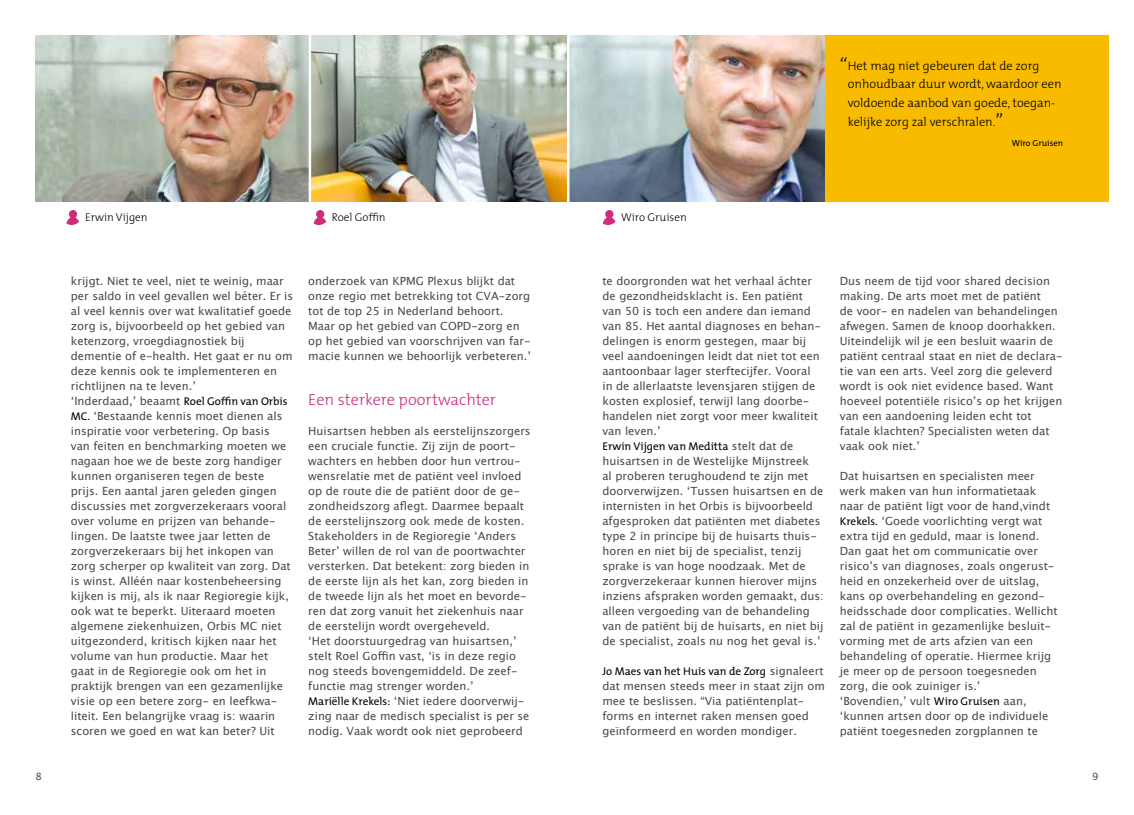
<style>
.page{position:relative;width:1134px;height:815px;background:#fff}
.page>*{position:absolute;margin:0;border:0;box-sizing:border-box;transform-origin:0 0}
.t1{font:300 16.25px "The Mix";color:#ce2d7b}
.t2{font:300 12.5px/18.8px "The Mix";color:#000}
.t3{font:11.25px/15px "Lucida Grande";color:#4a4a49}
.t4{font:11.25px "The Mix";color:#000}
.t5{font:300 11.25px "The Mix";color:#000}
.t6{font:10px "Lucida Grande";color:#4a4a49}
.t7{font:8.75px "The Mix";color:#000}
.s1{font-size:20px}
.s2{font-family:"The Mix";color:#000}
.s3{font-family:"Lucida Grande";color:#4a4a49}
</style>
<div class="page">
<img style="left:35px;top:35px;width:791px;height:167px">
<div style="left:826px;top:35px;width:283px;height:167px;background:#f8bb00"></div>
<svg style="left:66px;top:210px;width:13px;height:15px"></svg>
<svg style="left:314px;top:210px;width:12px;height:15px"></svg>
<svg style="left:603px;top:210px;width:12px;height:15px"></svg>
<hr style="left:309px;top:19px;width:2px;height:194px;background:#fff">
<hr style="left:567px;top:19px;width:2px;height:194px;background:#fff">
<p class="t2" style="left:848px;top:56px;width:215px;text-indent:-8px"><span class="s1">“</span>Het mag niet gebeuren dat de zorg onhoudbaar duur wordt, waardoor een voldoende aanbod van goede, toegan&shy;kelijke zorg zal verschralen.<span class="s1">”</span></p>
<p class="t7" style="left:1012px;top:136px;width:53px">Wiro Gruisen</p>
<p class="t5" style="left:85px;top:207px;width:64px">Erwin Vijgen</p>
<p class="t5" style="left:332px;top:208px;width:55px">Roel Goffin</p>
<p class="t5" style="left:621px;top:208px;width:67px">Wiro Gruisen</p>
<p class="t3" style="left:71px;top:274px;width:224px">krijgt. Niet te veel, niet te weinig, maar per saldo in veel gevallen wel béter. Er is al veel kennis over wat kwalitatief goede zorg is, bijvoorbeeld op het gebied van ketenzorg, vroegdiagnostiek bij dementie of e-health. Het gaat er nu om deze kennis ook te implementeren en richtlijnen na te leven.’<br>‘Inderdaad,’ beaamt <span class="s2">Roel Goffin van Orbis MC.</span> ‘Bestaande kennis moet dienen als inspiratie voor verbetering. Op basis<br>van feiten en benchmarking moeten we nagaan hoe we de beste zorg handiger kunnen organiseren tegen de beste prijs. Een aantal jaren geleden gingen discussies met zorgverzekeraars vooral over volume en prijzen van behande&shy;lingen. De laatste twee jaar letten de zorgverzekeraars bij het inkopen van zorg scherper op kwaliteit van zorg. Dat is winst. Alléén naar kostenbeheersing kijken is mij, als ik naar Regioregie kijk, ook wat te beperkt. Uiteraard moeten algemene ziekenhuizen, Orbis MC niet uitgezonderd, kritisch kijken naar het volume van hun productie. Maar het gaat in de Regioregie ook om het in praktijk brengen van een gezamenlijke visie op een betere zorg- en leefkwa&shy;liteit. Een belangrijke vraag is: waarin scoren we goed en wat kan beter? Uit</p>
<p class="t3" style="left:308px;top:274px;width:224px">onderzoek van KPMG Plexus blijkt dat onze regio met betrekking tot CVA-zorg tot de top 25 in Nederland behoort.<br>Maar op het gebied van COPD-zorg en op het gebied van voorschrijven van far&shy;macie kunnen we behoorlijk verbeteren.’</p>
<h1 class="t1" style="left:308px;top:386px;width:189px">Een sterkere poortwachter</h1>
<p class="t3" style="left:308px;top:424px;width:224px">Huisartsen hebben als eerstelijnszorgers een cruciale functie. Zij zijn de poort&shy;wachters en hebben door hun vertrou&shy;wensrelatie met de patiënt veel invloed op de route die de patiënt door de ge&shy;zondheidszorg aflegt. Daarmee bepaalt de eerstelijnszorg ook mede de kosten.<br>Stakeholders in de Regioregie ‘Anders Beter’ willen de rol van de poortwachter versterken. Dat betekent: zorg bieden in de eerste lijn als het kan, zorg bieden in de tweede lijn als het moet en bevorde&shy;ren dat zorg vanuit het ziekenhuis naar de eerstelijn wordt overgeheveld.<br>‘Het doorstuurgedrag van huisartsen,’ stelt Roel Goffin vast, ‘is in deze regio nog steeds bovengemiddeld. De zeef&shy;functie mag strenger worden.’<br><span class="s2">Mariëlle Krekels:</span> ‘Niet iedere doorverwij&shy;zing naar de medisch specialist is per se nodig. Vaak wordt ook niet geprobeerd</p>
<p class="t3" style="left:602px;top:274px;width:220px">te doorgronden wat het verhaal áchter de gezondheidsklacht is. Een patiënt van 50 is toch een andere dan iemand van 85. Het aantal diagnoses en behan&shy;delingen is enorm gestegen, maar bij veel aandoeningen leidt dat niet tot een aantoonbaar lager sterftecijfer. Vooral in de allerlaatste levensjaren stijgen de kosten explosief, terwijl lang doorbe&shy;handelen niet zorgt voor meer kwaliteit van leven.’</p>
<p class="t4" style="left:602px;top:437px;width:193px">Erwin Vijgen van Meditta <span class="s3">stelt dat de</span></p>
<p class="t3" style="left:602px;top:453px;width:223px">huisartsen in de Westelijke Mijnstreek<br>al proberen terughoudend te zijn met doorverwijzen. ‘Tussen huisartsen en de internisten in het Orbis is bijvoorbeeld afgesproken dat patiënten met diabetes type 2 in principe bij de huisarts thuis&shy;horen en niet bij de specialist, tenzij sprake is van hoge noodzaak. Met de zorgverzekeraar kunnen hierover mijns inziens afspraken worden gemaakt, dus: alleen vergoeding van de behandeling van de patiënt bij de huisarts, en niet bij de specialist, zoals nu nog het geval is.’</p>
<p class="t4" style="left:602px;top:662px;width:223px">Jo Maes van het Huis van de Zorg <span class="s3">signaleert</span></p>
<p class="t3" style="left:602px;top:678px;width:224px">dat mensen steeds meer in staat zijn om mee te beslissen. “Via patiëntenplat&shy;forms en internet raken mensen goed geïnformeerd en worden mondiger.</p>
<p class="t3" style="left:840px;top:273px;width:224px">Dus neem de tijd voor shared decision making. De arts moet met de patiënt<br>de voor- en nadelen van behandelingen afwegen. Samen de knoop doorhakken.<br>Uiteindelijk wil je een besluit waarin de patiënt centraal staat en niet de declara&shy;tie van een arts. Veel zorg die geleverd wordt is ook niet evidence based. Want hoeveel potentiële risico’s op het krijgen van een aandoening leiden echt tot fatale klachten? Specialisten weten dat vaak ook niet.’</p>
<p class="t3" style="left:840px;top:468px;width:219px">Dat huisartsen en specialisten meer werk maken van hun informatietaak naar de patiënt ligt voor de hand,vindt <span class="s2">Krekels.</span> ‘Goede voorlichting vergt wat extra tijd en geduld, maar is lonend.<br>Dan gaat het om communicatie over risico’s van diagnoses, zoals ongerust&shy;heid en onzekerheid over de uitslag, kans op overbehandeling en gezond&shy;heidsschade door complicaties. Wellicht zal de patiënt in gezamenlijke besluit&shy;vorming met de arts afzien van een behandeling of operatie. Hiermee krijg je meer op de persoon toegesneden zorg, die ook zuiniger is.’<br>‘Bovendien,’ vult <span class="s2">Wiro Gruisen</span> aan, ‘kunnen artsen door op de individuele patiënt toegesneden zorgplannen te</p>
<p class="t6" style="left:35px;top:771px;width:8px">8</p>
<p class="t6" style="left:1092px;top:771px;width:8px">9</p>
</div>
